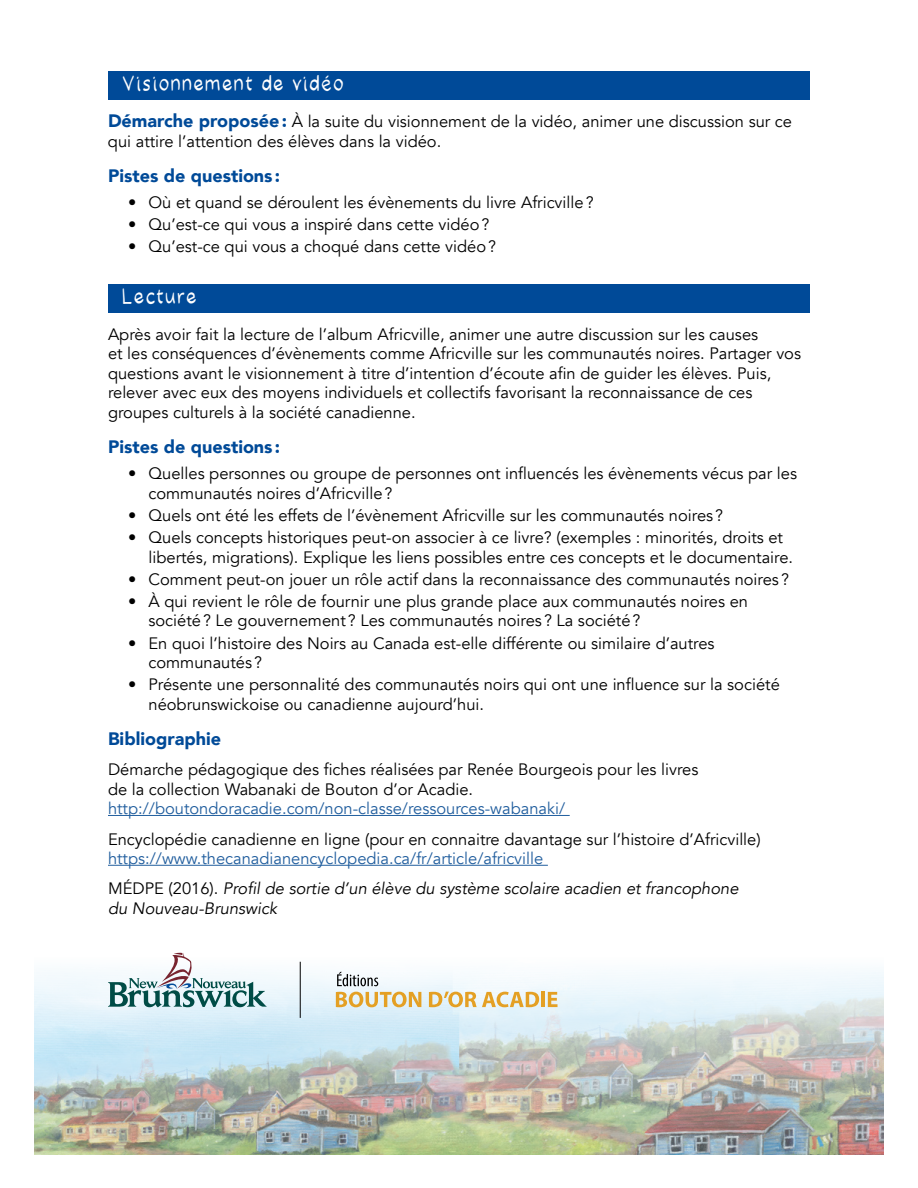
<style>
.page{position:relative;width:918px;height:1188px;background:#fff}
.page>*{position:absolute;margin:0;border:0;box-sizing:border-box;transform-origin:0 0}
.t1{font:28.5px "Romain Pro";color:#fff}
.t2{font:900 18px "Avenir";color:#004a98}
.t3{font:16.5px/19.5px "Avenir";color:#000}
.t4{font:16.5px/30.3px "Avenir";color:#215e9e}
.t5{font:italic 16.5px "Avenir";color:#000}
.s1{font-weight:900;font-size:18px;color:#004a98}
.s2{color:#000}
.s3{font-style:italic;color:#000}
</style>
<div class="page">
<img style="left:35px;top:864px;width:848px;height:291px">
<svg style="left:108px;top:953px;width:159px;height:54px"></svg>
<svg style="left:336px;top:992px;width:85px;height:15px"></svg>
<svg style="left:429px;top:992px;width:110px;height:15px"></svg>
<hr style="left:541px;top:992px;width:4px;height:15px;background:#e4a024">
<svg style="left:548px;top:992px;width:10px;height:15px"></svg>
<svg style="left:337px;top:972px;width:41px;height:14px"></svg>
<hr style="left:300px;top:962px;width:1px;height:56px;background:#000">
<div style="left:108px;top:71px;width:702px;height:29px;background:#004a98"></div>
<div style="left:108px;top:284px;width:702px;height:28px;background:#004a98"></div>
<hr style="left:108px;top:815px;width:462px;height:1px;background:#215e9e">
<hr style="left:108px;top:865px;width:440px;height:1px;background:#215e9e">
<h1 class="t1" style="left:122px;top:71px;width:225px">Visionnement de vidéo</h1>
<p class="t3" style="left:108px;top:112px;width:686px"><span class="s1">Démarche proposée:</span> À la suite du visionnement de la vidéo, animer une discussion sur ce qui attire l’attention des élèves dans la vidéo.</p>
<p class="t2" style="left:108px;top:160px;width:174px">Pistes de questions :</p>
<p class="t3" style="left:128px;top:193px;width:467px">• Où et quand se déroulent les évènements du livre Africville?</p>
<p class="t3" style="left:128px;top:215px;width:363px">• Qu’est-ce qui vous a inspiré dans cette vidéo?</p>
<p class="t3" style="left:128px;top:237px;width:370px">• Qu’est-ce qui vous a choqué dans cette vidéo?</p>
<h1 class="t1" style="left:122px;top:284px;width:77px">Lecture</h1>
<p class="t3" style="left:108px;top:325px;width:695px">Après avoir fait la lecture de l’album Africville, animer une autre discussion sur les causes<br>et les conséquences d’évènements comme Africville sur les communautés noires. Partager vos questions avant le visionnement à titre d’intention d’écoute afin de guider les élèves. Puis, relever avec eux des moyens individuels et collectifs favorisant la reconnaissance de ces groupes culturels à la société canadienne.</p>
<p class="t2" style="left:108px;top:431px;width:174px">Pistes de questions :</p>
<p class="t3" style="left:148px;top:464px;width:650px;text-indent:-20px">• Quelles personnes ou groupe de personnes ont influencés les évènements vécus par les communautés noires d’Africville?</p>
<p class="t3" style="left:128px;top:506px;width:596px">• Quels ont été les effets de l’évènement Africville sur les communautés noires ?</p>
<p class="t3" style="left:148px;top:528px;width:646px;text-indent:-20px">• Quels concepts historiques peut-on associer à ce livre? (exemples : minorités, droits et libertés, migrations). Explique les liens possibles entre ces concepts et le documentaire.</p>
<p class="t3" style="left:128px;top:570px;width:662px">• Comment peut-on jouer un rôle actif dans la reconnaissance des communautés noires ?</p>
<p class="t3" style="left:148px;top:592px;width:601px;text-indent:-20px">• À qui revient le rôle de fournir une plus grande place aux communautés noires en société? Le gouvernement ? Les communautés noires ? La société?</p>
<p class="t3" style="left:148px;top:633px;width:568px;text-indent:-20px">• En quoi l’histoire des Noirs au Canada est-elle différente ou similaire d’autres communautés ?</p>
<p class="t3" style="left:148px;top:675px;width:633px;text-indent:-20px">• Présente une personnalité des communautés noirs qui ont une influence sur la société néobrunswickoise ou canadienne aujourd’hui.</p>
<p class="t2" style="left:108px;top:723px;width:115px">Bibliographie</p>
<p class="t3" style="left:108px;top:760px;width:592px">Démarche pédagogique des fiches réalisées par Renée Bourgeois pour les livres de la collection Wabanaki de Bouton d’or Acadie.</p>
<p class="t4" style="left:108px;top:794px;width:459px">http://boutondoracadie.com/non-classe/ressources-wabanaki/</p>
<p class="t3" style="left:108px;top:829px;width:654px">Encyclopédie canadienne en ligne (pour en connaitre davantage sur l’histoire d’Africville)</p>
<p class="t4" style="left:108px;top:844px;width:632px">https://www.thecanadianencyclopedia.ca/fr/article/africville<br><span class="s2">MÉDPE (2016).</span> <span class="s3">Profil de sortie d’un élève du système scolaire acadien et francophone</span></p>
<p class="t5" style="left:108px;top:898px;width:171px">du Nouveau-Brunswick</p>
</div>
